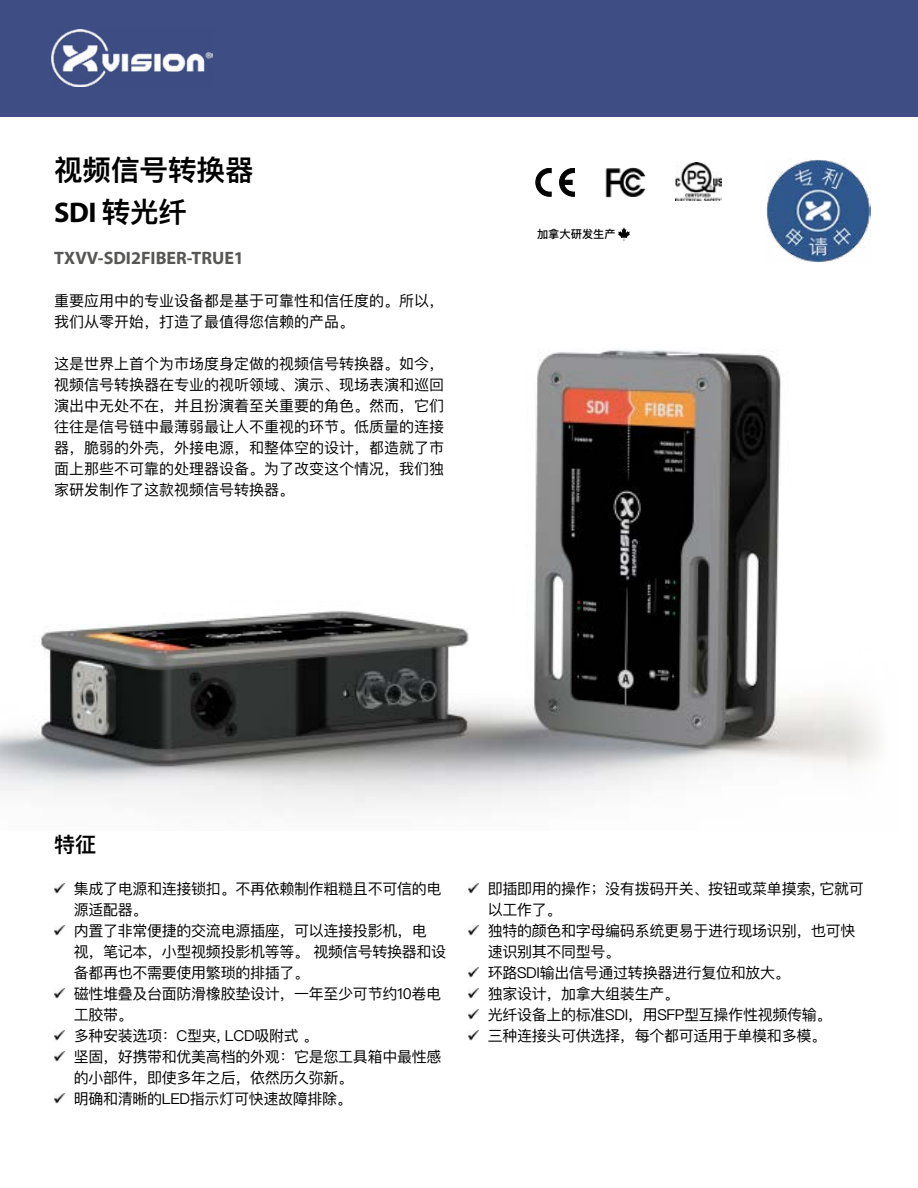
<style>
.page{position:relative;width:918px;height:1188px;background:#fff}
.page>*{position:absolute;margin:0;border:0;box-sizing:border-box;transform-origin:0 0}
.t1{font:600 28.5px "Ping Fang SC";color:#000}
.t2{font:700 28.5px "Myriad Pro";color:#000}
.t3{font:600 21px "Ping Fang SC";color:#000}
.t4{font:700 18px "Myriad Pro";color:#575756}
.t5{font:15px/21px "Ping Fang SC";letter-spacing:-.02em;color:#000}
.t6{font:15px/21px "Ping Fang SC";color:#000}
.t7{font:500 11.25px "Ping Fang SC";color:#000}
.s1{font-family:"Ping Fang SC";font-weight:600}
</style>
<div class="page">
<div style="left:0;top:0;width:918px;height:117px;background:#3e4e84"></div>
<img style="left:0;top:348px;width:848px;height:459px">
<img style="left:605px;top:167px;width:41px;height:31px">
<svg style="left:536px;top:168px;width:15px;height:28px"></svg>
<svg style="left:559px;top:168px;width:16px;height:28px"></svg>
<img style="left:675px;top:162px;width:47px;height:39px">
<svg style="left:618px;top:227px;width:12px;height:14px"></svg>
<svg style="left:468px;top:883px;width:11px;height:11px"></svg>
<svg style="left:468px;top:925px;width:11px;height:11px"></svg>
<svg style="left:468px;top:967px;width:11px;height:11px"></svg>
<svg style="left:468px;top:988px;width:11px;height:11px"></svg>
<svg style="left:468px;top:1009px;width:11px;height:11px"></svg>
<svg style="left:468px;top:1030px;width:11px;height:11px"></svg>
<svg style="left:54px;top:883px;width:11px;height:11px"></svg>
<svg style="left:54px;top:925px;width:11px;height:11px"></svg>
<svg style="left:54px;top:988px;width:11px;height:11px"></svg>
<svg style="left:54px;top:1030px;width:11px;height:11px"></svg>
<svg style="left:54px;top:1051px;width:11px;height:11px"></svg>
<svg style="left:54px;top:1093px;width:11px;height:11px"></svg>
<img style="left:767px;top:159px;width:103px;height:104px">
<h1 class="t1" style="left:54px;top:152px;width:201px">视频信号转换器</h1>
<h1 class="t2" style="left:54px;top:196px;width:134px">SDI <span class="s1">转光纤</span></h1>
<p class="t4" style="left:54px;top:248px;width:191px">TXVV-SDI2FIBER-TRUE1</p>
<p class="t6" style="left:54px;top:290px;width:391px">重要应用中的专业设备都是基于可靠性和信任度的。所以，我们从零开始，打造了最值得您信赖的产品。</p>
<p class="t5" style="left:54px;top:353px;width:391px;text-align:justify">这是世界上首个为市场度身定做的视频信号转换器。如今，视频信号转换器在专业的视听领域、演示、现场表演和巡回演出中无处不在，并且扮演着至关重要的角色。然而，它们往往是信号链中最薄弱最让人不重视的环节。低质量的连接器，脆弱的外壳，外接电源，和整体空的设计，都造就了市面上那些不可靠的处理器设备。为了改变这个情况，我们独家研发制作了这款视频信号转换器。</p>
<p class="t7" style="left:537px;top:227px;width:80px">加拿大研发生产</p>
<h2 class="t3" style="left:54px;top:832px;width:43px">特征</h2>
<p class="t5" style="left:74px;top:878px;width:374px">集成了电源和连接锁扣。不再依赖制作粗糙且不可信的电源适配器。<br>内置了非常便捷的交流电源插座，可以连接投影机，电<br>视，笔记本，小型视频投影机等等。 视频信号转换器和设备都再也不需要使用繁琐的排插了。<br>磁性堆叠及台面防滑橡胶垫设计，一年至少可节约10卷电工胶带。<br>多种安装选项：C型夹, LCD吸附式 。<br>坚固，好携带和优美高档的外观：它是您工具箱中最性感的小部件，即使多年之后，依然历久弥新。<br>明确和清晰的LED指示灯可快速故障排除。</p>
<p class="t5" style="left:488px;top:878px;width:378px">即插即用的操作；没有拨码开关、按钮或菜单摸索, 它就可以工作了。<br>独特的颜色和字母编码系统更易于进行现场识别，也可快速识别其不同型号。<br>环路SDI输出信号通过转换器进行复位和放大。<br>独家设计，加拿大组装生产。<br>光纤设备上的标准SDI，用SFP型互操作性视频传输。<br>三种连接头可供选择，每个都可适用于单模和多模。</p>
</div>
